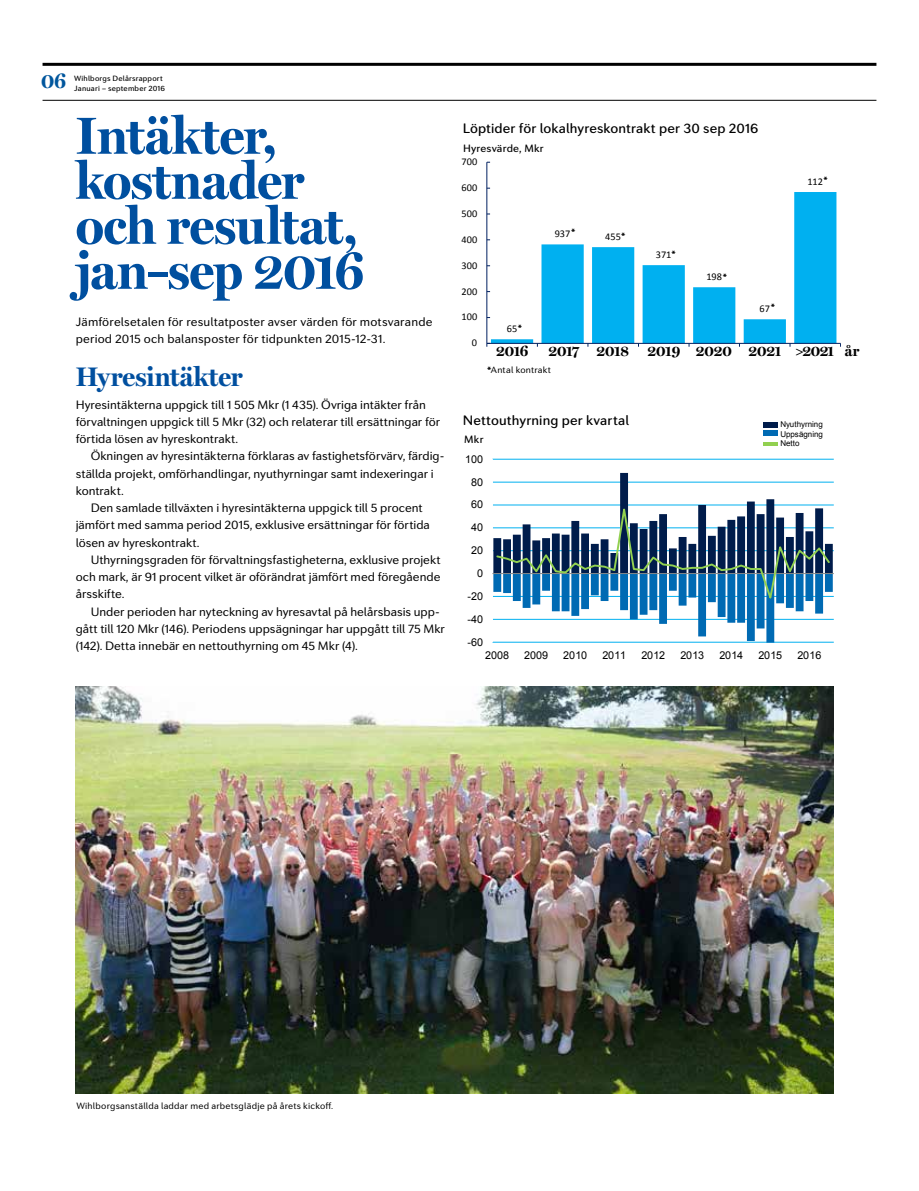
<style>
.page{position:relative;width:919px;height:1191px;background:#fff}
.page>*{position:absolute;margin:0;border:0;box-sizing:border-box;transform-origin:0 0}
.t1{font:700 52.5px/45px "Miller Display";letter-spacing:-.005em;color:#004f9f}
.t2{font:700 27px "Miller Display";letter-spacing:.01em;color:#004f9f}
.t3{font:700 21px "Miller Display";color:#00569d}
.t4{font:700 15px "Miller Display";letter-spacing:-.01em;color:#000}
.t5{font:500 13.5px "Seconda Soft";letter-spacing:.01em;color:#000}
.t6{font:12px/17.2px "Seconda Soft";color:#000}
.t7{font:10.8px "Arial";letter-spacing:-.005em;color:#000}
.t8{font:500 10.5px "Seconda Soft";letter-spacing:.02em;color:#000}
.t9{font:10.35px "Calibri";color:#000}
.t10{font:700 10.35px "Calibri";color:#000}
.t11{font:10.2px "Arial";letter-spacing:-.005em;color:#000}
.t12{font:9px "Seconda Soft";letter-spacing:.025em;color:#000}
.t13{font:700 9px "Seconda Soft";color:#000}
.t14{font:7.95px/9.6px "Arial";color:#000;text-align:justify}
.t15{font:500 7.5px "Seconda Soft";letter-spacing:.025em;color:#000}
.s1{font-weight:700}
</style>
<div class="page">
<svg style="left:486px;top:161px;width:354px;height:186px"></svg>
<hr style="left:43px;top:63px;width:833px;height:3px;background:#000">
<hr style="left:43px;top:100px;width:833px;height:1px;background:#000">
<img style="left:76px;top:687px;width:757px;height:406px">
<div style="left:763px;top:422px;width:14px;height:5px;background:#001c4b"></div>
<div style="left:763px;top:430px;width:14px;height:6px;background:#006ab3"></div>
<hr style="left:763px;top:442px;width:14px;height:4px;background:#92d050">
<hr style="left:492px;top:642px;width:341px;height:1px;background:#00b0f0">
<hr style="left:492px;top:619px;width:341px;height:1px;background:#00b0f0">
<hr style="left:492px;top:596px;width:341px;height:1px;background:#00b0f0">
<hr style="left:492px;top:550px;width:341px;height:1px;background:#00b0f0">
<hr style="left:492px;top:527px;width:341px;height:1px;background:#00b0f0">
<hr style="left:492px;top:505px;width:341px;height:1px;background:#00b0f0">
<hr style="left:492px;top:482px;width:341px;height:1px;background:#00b0f0">
<hr style="left:492px;top:459px;width:341px;height:1px;background:#00b0f0">
<hr style="left:492px;top:459px;width:1px;height:183px;background:#fff">
<hr style="left:492px;top:573px;width:341px;height:1px;background:#868686">
<svg style="left:493px;top:473px;width:339px;height:169px"></svg>
<h3 class="t3" style="left:41px;top:68px;width:27px">06</h3>
<p class="t15" style="left:74px;top:74px;width:90px">Wihlborgs Delårsrapport</p>
<p class="t15" style="left:74px;top:84px;width:92px">Januari – september 2016</p>
<h1 class="t1" style="left:76px;top:115px;width:290px">Intäkter, kostnader och resultat, jan–sep 2016</h1>
<p class="t6" style="left:76px;top:313px;width:358px">Jämförelsetalen för resultatposter avser värden för motsvarande period 2015 och balansposter för tidpunkten 2015-12-31.</p>
<h2 class="t2" style="left:76px;top:361px;width:168px">Hyresintäkter</h2>
<p class="t6" style="left:76px;top:396px;width:366px">Hyresintäkterna uppgick till 1 505 Mkr (1 435). Övriga intäkter från förvaltningen uppgick till 5 Mkr (32) och relaterar till ersättningar för förtida lösen av hyreskontrakt.</p>
<p class="t6" style="left:91px;top:447px;width:355px">Ökningen av hyresintäkterna förklaras av fastighetsförvärv, färdig-</p>
<p class="t6" style="left:76px;top:465px;width:359px">ställda projekt, omförhandlingar, nyuthyrningar samt indexeringar i</p>
<p class="t6" style="left:76px;top:482px;width:49px">kontrakt.</p>
<p class="t6" style="left:91px;top:499px;width:333px">Den samlade tillväxten i hyresintäkterna uppgick till 5 procent</p>
<p class="t6" style="left:76px;top:516px;width:355px">jämfört med samma period 2015, exklusive ersättningar för förtida</p>
<p class="t6" style="left:76px;top:534px;width:125px">lösen av hyreskontrakt.</p>
<p class="t6" style="left:91px;top:551px;width:351px">Uthyrningsgraden för förvaltningsfastigheterna, exklusive projekt</p>
<p class="t6" style="left:76px;top:568px;width:366px">och mark, är 91 procent vilket är oförändrat jämfört med föregående</p>
<p class="t6" style="left:76px;top:585px;width:50px">årsskifte.</p>
<p class="t6" style="left:91px;top:603px;width:350px">Under perioden har nyteckning av hyresavtal på helårsbasis upp-</p>
<p class="t6" style="left:76px;top:620px;width:371px">gått till 120 Mkr (146). Periodens uppsägningar har uppgått till 75 Mkr</p>
<p class="t6" style="left:76px;top:637px;width:283px">(142). Detta innebär en nettouthyrning om 45 Mkr (4).</p>
<p class="t5" style="left:462px;top:120px;width:297px">Löptider för lokalhyreskontrakt per 30 sep 2016</p>
<p class="t8" style="left:463px;top:142px;width:82px">Hyresvärde, Mkr</p>
<p class="t10" style="left:461px;top:142px;width:19px">Mkr</p>
<p class="t9" style="left:461px;top:154px;width:17px">700</p>
<p class="t9" style="left:461px;top:180px;width:17px">600</p>
<p class="t9" style="left:461px;top:206px;width:17px">500</p>
<p class="t9" style="left:461px;top:232px;width:17px">400</p>
<p class="t9" style="left:461px;top:258px;width:17px">300</p>
<p class="t9" style="left:461px;top:284px;width:17px">200</p>
<p class="t9" style="left:461px;top:310px;width:17px">100</p>
<p class="t9" style="left:472px;top:336px;width:7px">0</p>
<p class="t13" style="left:518px;top:322px;width:6px">*</p>
<p class="t9" style="left:506px;top:321px;width:12px">65</p>
<p class="t13" style="left:571px;top:226px;width:6px">*</p>
<p class="t9" style="left:554px;top:226px;width:17px">937</p>
<p class="t9" style="left:605px;top:229px;width:17px">455</p>
<p class="t13" style="left:621px;top:230px;width:6px">*</p>
<p class="t13" style="left:671px;top:248px;width:6px">*</p>
<p class="t9" style="left:655px;top:247px;width:17px">371</p>
<p class="t13" style="left:722px;top:271px;width:6px">*</p>
<p class="t9" style="left:706px;top:269px;width:17px">198</p>
<p class="t13" style="left:770px;top:302px;width:6px">*</p>
<p class="t9" style="left:759px;top:301px;width:12px">67</p>
<p class="t13" style="left:823px;top:175px;width:6px">*</p>
<p class="t9" style="left:807px;top:174px;width:17px">112</p>
<p class="t4" style="left:496px;top:342px;width:34px">2016</p>
<p class="t4" style="left:548px;top:342px;width:287px">2017 2018 2019 2020 2021 &gt;2021</p>
<p class="t9" style="left:501px;top:349px;width:22px">2016</p>
<p class="t9" style="left:552px;top:349px;width:22px">2017</p>
<p class="t9" style="left:602px;top:349px;width:22px">2018</p>
<p class="t9" style="left:653px;top:349px;width:22px">2019</p>
<p class="t9" style="left:703px;top:349px;width:22px">2020</p>
<p class="t9" style="left:754px;top:349px;width:22px">2021</p>
<p class="t9" style="left:802px;top:349px;width:28px">&gt;2021</p>
<p class="t12" style="left:487px;top:365px;width:65px"><span class="s1">*</span>Antal kontrakt</p>
<p class="t4" style="left:844px;top:342px;width:16px">år</p>
<p class="t5" style="left:463px;top:412px;width:168px">Nettouthyrning per kvartal</p>
<p class="t8" style="left:464px;top:433px;width:21px">Mkr</p>
<p class="t7" style="left:465px;top:451px;width:19px">100</p>
<p class="t11" style="left:464px;top:452px;width:19px">100</p>
<p class="t11" style="left:470px;top:473px;width:13px">80</p>
<p class="t7" style="left:471px;top:474px;width:13px">80</p>
<p class="t11" style="left:470px;top:495px;width:13px">60</p>
<p class="t7" style="left:471px;top:497px;width:13px">60</p>
<p class="t11" style="left:470px;top:517px;width:13px">40</p>
<p class="t7" style="left:471px;top:520px;width:13px">40</p>
<p class="t11" style="left:470px;top:539px;width:13px">20</p>
<p class="t7" style="left:471px;top:543px;width:13px">20</p>
<p class="t11" style="left:475px;top:560px;width:7px">0</p>
<p class="t7" style="left:477px;top:566px;width:7px">0</p>
<p class="t11" style="left:466px;top:582px;width:16px">-20</p>
<p class="t7" style="left:467px;top:588px;width:17px">-20</p>
<p class="t7" style="left:467px;top:611px;width:17px">-40</p>
<p class="t7" style="left:467px;top:634px;width:17px">-60</p>
<p class="t14" style="left:780px;top:419px;width:44px">Nyuthyrning Uppsägning Netto</p>
<p class="t7" style="left:485px;top:647px;width:25px">2008</p>
<p class="t7" style="left:524px;top:647px;width:25px">2009</p>
<p class="t7" style="left:563px;top:647px;width:25px">2010</p>
<p class="t7" style="left:602px;top:647px;width:25px">2011</p>
<p class="t7" style="left:641px;top:647px;width:25px">2012</p>
<p class="t7" style="left:680px;top:647px;width:25px">2013</p>
<p class="t7" style="left:719px;top:647px;width:25px">2014</p>
<p class="t7" style="left:758px;top:647px;width:25px">2015</p>
<p class="t7" style="left:797px;top:647px;width:25px">2016</p>
<p class="t12" style="left:76px;top:1099px;width:258px">Wihlborgsanställda laddar med arbetsglädje på årets kickoff.</p>
</div>
